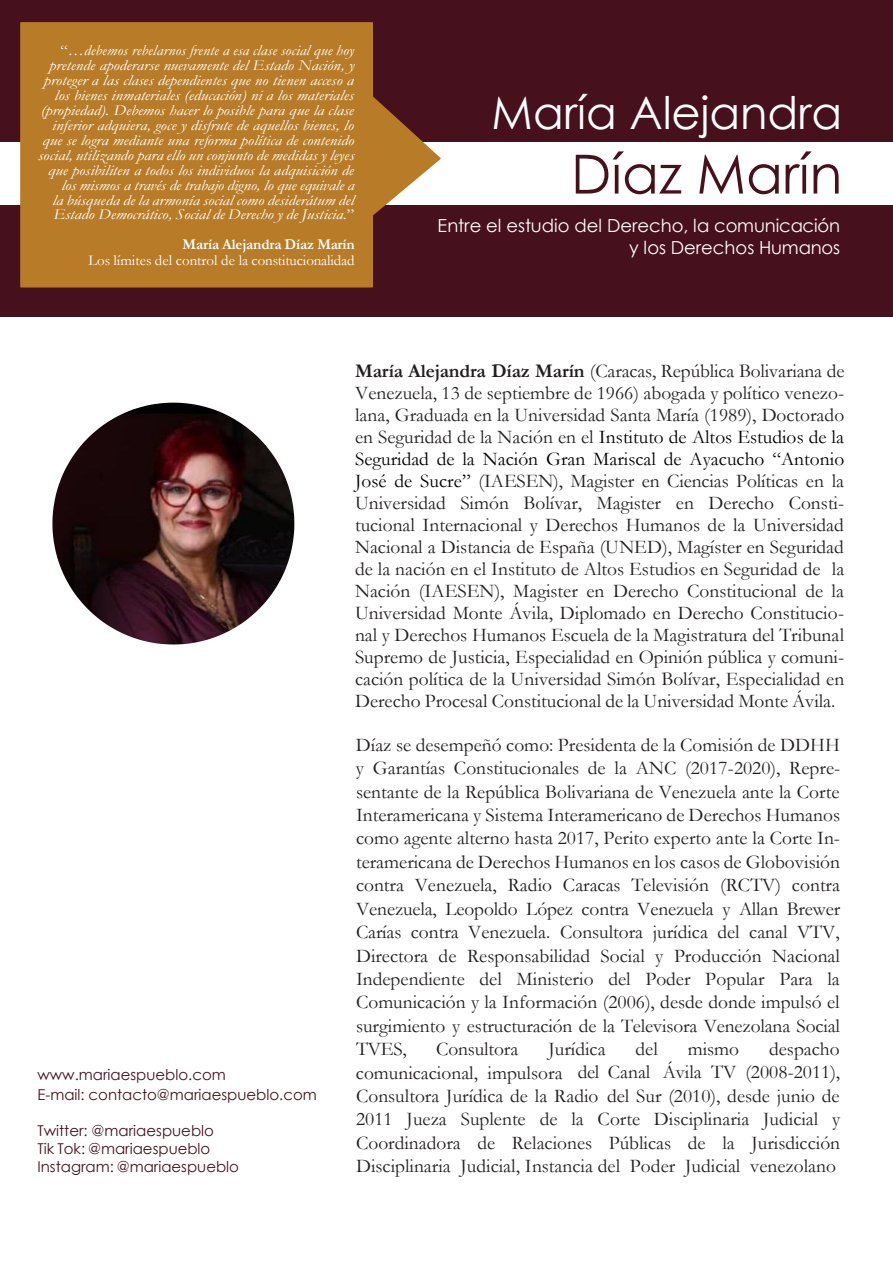
<style>
.page{position:relative;width:893px;height:1263px;background:#fff}
.page>*{position:absolute;margin:0;border:0;box-sizing:border-box;transform-origin:0 0}
.t1{font:54px "Century Gothic";color:#46111c}
.t2{font:45px "Century Gothic";color:#fff}
.t3{font:19.5px/23.4px "Garamond";color:#231f20;text-align:justify}
.t4{font:18px/21.8px "Century Gothic";color:#fff;text-align:right}
.t5{font:italic 15px/15px "Garamond";color:#fff;text-align:right;scale:1.07 1}
.t6{font:15px/18px "Century Gothic";color:#46111c}
.t7{font:15px "Garamond";color:#fff}
.t8{font:700 15px "Garamond";letter-spacing:-.01em;color:#fff}
.s1{font-style:normal}
.s2{font-weight:700}
.s3{color:#000}
</style>
<div class="page">
<div style="left:0;top:205px;width:893px;height:111px;background:#46111c"></div>
<div style="left:0;top:0;width:893px;height:141px;background:#46111c"></div>
<svg style="left:19px;top:22px;width:423px;height:255px;background:#ab7129"></svg>
<svg style="left:0;top:277px;width:407px;height:368px"></svg>
<p class="t5" style="left:38px;top:42px;width:297px"><span class="s1">“</span>…debemos rebelarnos frente a esa clase social que hoy pretende apoderarse nuevamente del Estado Nación, y proteger a las clases dependientes que no tienen acceso a los bienes inmateriales (educación) ni a los materiales (propiedad). Debemos hacer lo posible para que la clase inferior adquiera, goce y disfrute de aquellos bienes, lo que se logra mediante una reforma política de contenido social, utilizando para ello un conjunto de medidas y leyes que posibiliten a todos los individuos la adquisición de los mismos a través de trabajo digno, lo que equivale a<br>la búsqueda de la armonía social como desiderátum del Estado Democrático, Social de Derecho y de Justicia.<span class="s1">”</span></p>
<p class="t8" style="left:182px;top:234px;width:174px">María Alejandra Díaz Marín</p>
<p class="t7" style="left:89px;top:251px;width:268px">Los límites del control de la constitucionalidad</p>
<h2 class="t2" style="left:492px;top:81px;width:352px">María Alejandra</h2>
<h1 class="t1" style="left:571px;top:136px;width:273px">Díaz Marín</h1>
<p class="t4" style="left:438px;top:214px;width:404px">Entre el estudio del Derecho, la comunicación y los Derechos Humanos</p>
<p class="t6" style="left:37px;top:1065px;width:281px;line-height:19.2px">www.mariaespueblo.com<br>E-mail: contacto@mariaespueblo.com</p>
<p class="t6" style="left:37px;top:1121px;width:203px">Twitter: @mariaespueblo<br>Tik Tok: @mariaespueblo<br>Instagram: @mariaespueblo</p>
<p class="t3" style="left:355px;top:360px;width:491px;line-height:21.9px"><span class="s2">María Alejandra Díaz Marín</span> (Caracas, República Bolivariana de Venezuela, 13 de septiembre de 1966) abogada y político venezo&shy;lana, Graduada en la Universidad Santa María (1989), Doctorado en Seguridad de la Nación en el <span class="s3">Instituto de Altos Estudios de la Seguridad de la Nación Gran Mariscal de Ayacucho “Antonio José de Sucre”</span> (IAESEN), Magister en Ciencias Políticas en la Universidad Simón Bolívar, Magister en Derecho Consti&shy;tucional Internacional y Derechos Humanos de la Universidad Nacional a Distancia de España (UNED), Magíster en Seguridad de la nación en el Instituto de Altos Estudios en Seguridad de la Nación (IAESEN), Magister en Derecho Constitucional de la Universidad Monte Ávila, Diplomado en Derecho Constitucio&shy;nal y Derechos Humanos Escuela de la Magistratura del Tribunal Supremo de Justicia, Especialidad en Opinión pública y comuni&shy;cación política de la Universidad Simón Bolívar, Especialidad en Derecho Procesal Constitucional de la Universidad Monte Ávila.</p>
<p class="t3" style="left:356px;top:732px;width:486px">Díaz se desempeñó como: Presidenta de la Comisión de DDHH y Garantías Constitucionales de la ANC (2017-2020), Repre&shy;sentante de la República Bolivariana de Venezuela ante la Corte Interamericana y Sistema Interamericano de Derechos Humanos como agente alterno hasta 2017, Perito experto ante la Corte In&shy;teramericana de Derechos Humanos en los casos de Globovisión contra Venezuela, Radio Caracas Televisión (RCTV) contra Venezuela, Leopoldo López contra Venezuela y Allan Brewer Carías contra Venezuela. Consultora jurídica del canal VTV, Directora de Responsabilidad Social y Producción Nacional Independiente del Ministerio del Poder Popular Para la Comunicación y la Información (2006), desde donde impulsó el surgimiento y estructuración de la Televisora Venezolana Social TVES,</p>
<p class="t3" style="left:356px;top:1037px;width:486px;text-indent:413px">despacho comunicacional, impulsora del Canal Ávila TV (2008-2011), Consultora Jurídica de la Radio del Sur (2010), desde junio de 2011 Jueza Suplente de la Corte Disciplinaria Judicial y Coordinadora de Relaciones Públicas de la Jurisdicción Disciplinaria Judicial, Instancia del Poder Judicial venezolano</p>
<p class="t3" style="left:436px;top:1037px;width:84px">Consultora</p>
<p class="t3" style="left:548px;top:1037px;width:59px">Jurídica</p>
<p class="t3" style="left:636px;top:1037px;width:24px">del</p>
<p class="t3" style="left:688px;top:1037px;width:53px">mismo</p>
</div>
